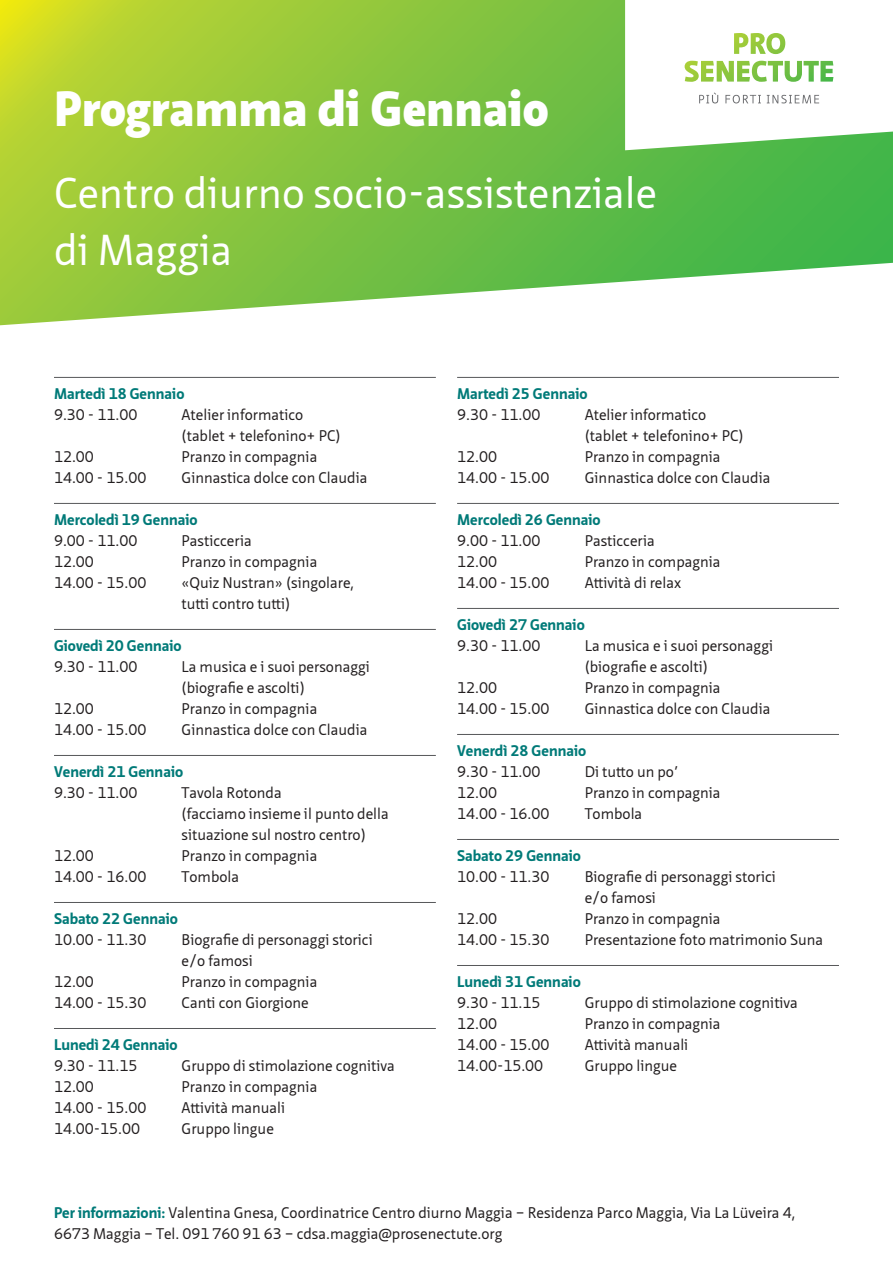
<style>
.page{position:relative;width:893px;height:1263px;background:#fff}
.page>*{position:absolute;margin:0;border:0;box-sizing:border-box;transform-origin:0 0}
.t1{font:900 48px "Neue Sans Pro";color:#fff}
.t2{font:42px/57px "Neue Sans Pro";color:#fff}
.t3{font:15px/21px "Neue Sans Pro";color:#231f20}
.t4{font:700 15px "Neue Sans Pro";color:#007a78}
.s1{font-weight:700;color:#007a78}
</style>
<div class="page">
<svg style="left:0;top:0;width:893px;height:326px;background:#8fca54"></svg>
<svg style="left:625px;top:0;width:268px;height:150px"></svg>
<hr style="left:54px;top:377px;width:382px;height:1px;background:#57585a">
<hr style="left:54px;top:503px;width:382px;height:1px;background:#57585a">
<hr style="left:54px;top:629px;width:382px;height:1px;background:#57585a">
<hr style="left:54px;top:755px;width:382px;height:1px;background:#57585a">
<hr style="left:54px;top:902px;width:382px;height:1px;background:#57585a">
<hr style="left:54px;top:1028px;width:382px;height:1px;background:#57585a">
<hr style="left:457px;top:377px;width:382px;height:1px;background:#57585a">
<hr style="left:457px;top:503px;width:382px;height:1px;background:#57585a">
<hr style="left:457px;top:608px;width:382px;height:1px;background:#57585a">
<hr style="left:457px;top:734px;width:382px;height:1px;background:#57585a">
<hr style="left:457px;top:839px;width:382px;height:1px;background:#57585a">
<hr style="left:457px;top:965px;width:382px;height:1px;background:#57585a">
<h1 class="t1" style="left:54px;top:77px;width:496px">Programma di Gennaio</h1>
<h2 class="t2" style="left:54px;top:164px;width:604px">Centro diurno socio-assistenziale di Maggia</h2>
<p class="t4" style="left:54px;top:384px;width:132px">Martedì 18 Gennaio</p>
<p class="t3" style="left:54px;top:404px;width:85px">9.30 - 11.00</p>
<p class="t3" style="left:182px;top:404px;width:161px">Atelier informatico (tablet + telefonino+ PC)</p>
<p class="t3" style="left:54px;top:446px;width:41px">12.00</p>
<p class="t3" style="left:182px;top:446px;width:137px">Pranzo in compagnia</p>
<p class="t3" style="left:54px;top:467px;width:94px">14.00 - 15.00</p>
<p class="t3" style="left:182px;top:467px;width:187px">Ginnastica dolce con Claudia</p>
<p class="t4" style="left:54px;top:510px;width:145px">Mercoledì 19 Gennaio</p>
<p class="t3" style="left:54px;top:530px;width:85px">9.00 - 11.00</p>
<p class="t3" style="left:182px;top:530px;width:72px">Pasticceria</p>
<p class="t3" style="left:54px;top:551px;width:41px">12.00</p>
<p class="t3" style="left:182px;top:551px;width:137px">Pranzo in compagnia</p>
<p class="t3" style="left:54px;top:572px;width:94px">14.00 - 15.00</p>
<p class="t3" style="left:182px;top:572px;width:174px">«Quiz Nustran» (singolare, tutti contro tutti)</p>
<p class="t4" style="left:54px;top:636px;width:129px">Giovedì 20 Gennaio</p>
<p class="t3" style="left:54px;top:656px;width:85px">9.30 - 11.00</p>
<p class="t3" style="left:182px;top:656px;width:190px">La musica e i suoi personaggi (biografie e ascolti)</p>
<p class="t3" style="left:54px;top:698px;width:41px">12.00</p>
<p class="t3" style="left:182px;top:698px;width:137px">Pranzo in compagnia</p>
<p class="t3" style="left:54px;top:719px;width:94px">14.00 - 15.00</p>
<p class="t3" style="left:182px;top:719px;width:187px">Ginnastica dolce con Claudia</p>
<p class="t4" style="left:54px;top:762px;width:131px">Venerdì 21 Gennaio</p>
<p class="t3" style="left:54px;top:782px;width:85px">9.30 - 11.00</p>
<p class="t3" style="left:182px;top:782px;width:209px">Tavola Rotonda<br>(facciamo insieme il punto della situazione sul nostro centro)</p>
<p class="t3" style="left:54px;top:845px;width:41px">12.00</p>
<p class="t3" style="left:182px;top:845px;width:137px">Pranzo in compagnia</p>
<p class="t3" style="left:54px;top:866px;width:94px">14.00 - 16.00</p>
<p class="t3" style="left:182px;top:866px;width:59px">Tombola</p>
<p class="t4" style="left:54px;top:909px;width:125px">Sabato 22 Gennaio</p>
<p class="t3" style="left:54px;top:929px;width:94px">10.00 - 11.30</p>
<p class="t3" style="left:182px;top:929px;width:193px">Biografie di personaggi storici e/o famosi</p>
<p class="t3" style="left:54px;top:971px;width:41px">12.00</p>
<p class="t3" style="left:182px;top:971px;width:137px">Pranzo in compagnia</p>
<p class="t3" style="left:54px;top:992px;width:94px">14.00 - 15.30</p>
<p class="t3" style="left:182px;top:992px;width:129px">Canti con Giorgione</p>
<p class="t4" style="left:54px;top:1035px;width:125px">Lunedì 24 Gennaio</p>
<p class="t3" style="left:54px;top:1055px;width:85px">9.30 - 11.15</p>
<p class="t3" style="left:182px;top:1055px;width:215px">Gruppo di stimolazione cognitiva</p>
<p class="t3" style="left:54px;top:1076px;width:41px">12.00</p>
<p class="t3" style="left:182px;top:1076px;width:137px">Pranzo in compagnia</p>
<p class="t3" style="left:54px;top:1097px;width:94px">14.00 - 15.00</p>
<p class="t3" style="left:182px;top:1097px;width:105px">Attività manuali</p>
<p class="t3" style="left:54px;top:1118px;width:88px">14.00-15.00</p>
<p class="t3" style="left:182px;top:1118px;width:94px">Gruppo lingue</p>
<p class="t4" style="left:457px;top:384px;width:132px">Martedì 25 Gennaio</p>
<p class="t3" style="left:457px;top:404px;width:85px">9.30 - 11.00</p>
<p class="t3" style="left:585px;top:404px;width:161px">Atelier informatico (tablet + telefonino+ PC)</p>
<p class="t3" style="left:457px;top:446px;width:41px">12.00</p>
<p class="t3" style="left:585px;top:446px;width:137px">Pranzo in compagnia</p>
<p class="t3" style="left:457px;top:467px;width:94px">14.00 - 15.00</p>
<p class="t3" style="left:585px;top:467px;width:187px">Ginnastica dolce con Claudia</p>
<p class="t4" style="left:457px;top:510px;width:145px">Mercoledì 26 Gennaio</p>
<p class="t3" style="left:457px;top:530px;width:85px">9.00 - 11.00</p>
<p class="t3" style="left:585px;top:530px;width:72px">Pasticceria</p>
<p class="t3" style="left:457px;top:551px;width:41px">12.00</p>
<p class="t3" style="left:585px;top:551px;width:137px">Pranzo in compagnia</p>
<p class="t3" style="left:457px;top:572px;width:94px">14.00 - 15.00</p>
<p class="t3" style="left:585px;top:572px;width:98px">Attività di relax</p>
<p class="t4" style="left:457px;top:615px;width:129px">Giovedì 27 Gennaio</p>
<p class="t3" style="left:457px;top:635px;width:85px">9.30 - 11.00</p>
<p class="t3" style="left:585px;top:635px;width:190px">La musica e i suoi personaggi (biografie e ascolti)</p>
<p class="t3" style="left:457px;top:677px;width:41px">12.00</p>
<p class="t3" style="left:585px;top:677px;width:137px">Pranzo in compagnia</p>
<p class="t3" style="left:457px;top:698px;width:94px">14.00 - 15.00</p>
<p class="t3" style="left:585px;top:698px;width:187px">Ginnastica dolce con Claudia</p>
<p class="t4" style="left:457px;top:741px;width:131px">Venerdì 28 Gennaio</p>
<p class="t3" style="left:457px;top:761px;width:85px">9.30 - 11.00</p>
<p class="t3" style="left:585px;top:761px;width:95px">Di tutto un po’</p>
<p class="t3" style="left:457px;top:782px;width:41px">12.00</p>
<p class="t3" style="left:585px;top:782px;width:137px">Pranzo in compagnia</p>
<p class="t3" style="left:457px;top:803px;width:94px">14.00 - 16.00</p>
<p class="t3" style="left:585px;top:803px;width:59px">Tombola</p>
<p class="t4" style="left:457px;top:846px;width:125px">Sabato 29 Gennaio</p>
<p class="t3" style="left:457px;top:866px;width:94px">10.00 - 11.30</p>
<p class="t3" style="left:585px;top:866px;width:193px">Biografie di personaggi storici e/o famosi</p>
<p class="t3" style="left:457px;top:908px;width:41px">12.00</p>
<p class="t3" style="left:585px;top:908px;width:137px">Pranzo in compagnia</p>
<p class="t3" style="left:457px;top:929px;width:94px">14.00 - 15.30</p>
<p class="t3" style="left:585px;top:929px;width:240px">Presentazione foto matrimonio Suna</p>
<p class="t4" style="left:457px;top:972px;width:125px">Lunedì 31 Gennaio</p>
<p class="t3" style="left:457px;top:992px;width:85px">9.30 - 11.15</p>
<p class="t3" style="left:585px;top:992px;width:215px">Gruppo di stimolazione cognitiva</p>
<p class="t3" style="left:457px;top:1013px;width:41px">12.00</p>
<p class="t3" style="left:585px;top:1013px;width:137px">Pranzo in compagnia</p>
<p class="t3" style="left:457px;top:1034px;width:94px">14.00 - 15.00</p>
<p class="t3" style="left:585px;top:1034px;width:105px">Attività manuali</p>
<p class="t3" style="left:457px;top:1055px;width:88px">14.00-15.00</p>
<p class="t3" style="left:585px;top:1055px;width:94px">Gruppo lingue</p>
<p class="t3" style="left:54px;top:1202px;width:743px"><span class="s1">Per informazioni:</span> Valentina Gnesa, Coordinatrice Centro diurno Maggia – Residenza Parco Maggia, Via La Lüveira 4,<br>6673 Maggia – Tel. 091 760 91 63 – cdsa.maggia@prosenectute.org</p>
</div>
